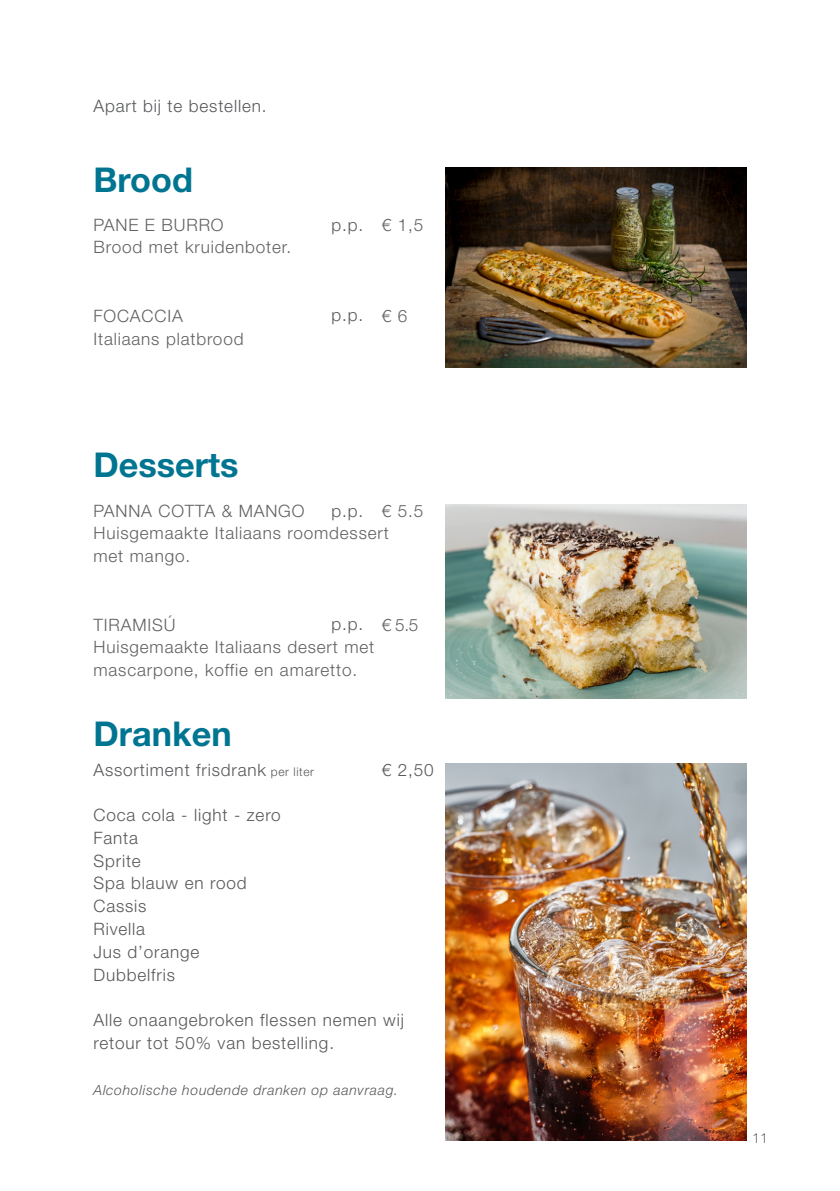
<style>
.page{position:relative;width:840px;height:1191px;background:#fff}
.page>*{position:absolute;margin:0;border:0;box-sizing:border-box;transform-origin:0 0}
.t1{font:700 34.2px "Helvetica Neue LT Std";color:#007591}
.t2{font:300 17px/22.8px "Helvetica Neue LT Std";letter-spacing:.05em;color:#57585a}
.t3{font:300 17px/22.8px "Helvetica Neue LT Std";letter-spacing:.05em;color:#616164}
.t4{font:italic 300 14px "Helvetica Neue LT Std";letter-spacing:.05em;color:#57585a}
.t5{font:100 14px "Helvetica Neue LT Std";color:#231f20}
.s1{font-size:12px}
</style>
<div class="page">
<img style="left:445px;top:167px;width:300px;height:200px">
<img style="left:445px;top:763px;width:301px;height:377px">
<img style="left:445px;top:504px;width:301px;height:195px">
<p class="t2" style="left:93px;top:94px;width:174px">Apart bij te bestellen.</p>
<p class="t1" style="left:93px;top:158px;width:101px">Brood</p>
<p class="t3" style="left:93px;top:213px;width:132px">PANE E BURRO</p>
<p class="t3" style="left:381px;top:213px;width:43px">€ 1,5</p>
<p class="t3" style="left:93px;top:236px;width:199px">Brood met kruidenboter.</p>
<p class="t2" style="left:331px;top:213px;width:33px">p.p.</p>
<p class="t3" style="left:93px;top:304px;width:91px">FOCACCIA</p>
<p class="t3" style="left:381px;top:304px;width:27px">€ 6</p>
<p class="t3" style="left:93px;top:327px;width:151px">Italiaans platbrood</p>
<p class="t2" style="left:331px;top:303px;width:33px">p.p.</p>
<p class="t1" style="left:93px;top:444px;width:146px">Desserts</p>
<p class="t3" style="left:93px;top:499px;width:212px">PANNA COTTA &amp; MANGO</p>
<p class="t3" style="left:381px;top:499px;width:43px">€ 5.5</p>
<p class="t3" style="left:93px;top:521px;width:297px">Huisgemaakte Italiaans roomdessert met mango.</p>
<p class="t2" style="left:331px;top:499px;width:33px">p.p.</p>
<p class="t3" style="left:93px;top:613px;width:83px">TIRAMISÚ</p>
<p class="t3" style="left:381px;top:613px;width:38px">€ 5.5</p>
<p class="t3" style="left:93px;top:635px;width:282px">Huisgemaakte Italiaans desert met</p>
<p class="t3" style="left:93px;top:658px;width:265px">mascarpone, koffie en amaretto.</p>
<p class="t2" style="left:331px;top:612px;width:33px">p.p.</p>
<p class="t1" style="left:93px;top:712px;width:140px">Dranken</p>
<p class="t2" style="left:93px;top:757px;width:222px">Assortiment frisdrank <span class="s1">per liter</span></p>
<p class="t2" style="left:381px;top:757px;width:53px">€ 2,50</p>
<p class="t2" style="left:93px;top:803px;width:189px">Coca cola - light - zero</p>
<p class="t2" style="left:93px;top:826px;width:46px">Fanta</p>
<p class="t2" style="left:93px;top:849px;width:49px">Sprite</p>
<p class="t2" style="left:93px;top:871px;width:154px">Spa blauw en rood</p>
<p class="t2" style="left:93px;top:894px;width:54px">Cassis</p>
<p class="t2" style="left:93px;top:917px;width:53px">Rivella</p>
<p class="t2" style="left:93px;top:940px;width:107px">Jus d’orange</p>
<p class="t2" style="left:93px;top:962px;width:83px">Dubbelfris</p>
<p class="t2" style="left:93px;top:1008px;width:312px">Alle onaangebroken flessen nemen wij retour tot 50% van bestelling.</p>
<p class="t4" style="left:93px;top:1081px;width:306px">Alcoholische houdende dranken op aanvraag.</p>
<p class="t5" style="left:751px;top:1130px;width:17px">11</p>
</div>
